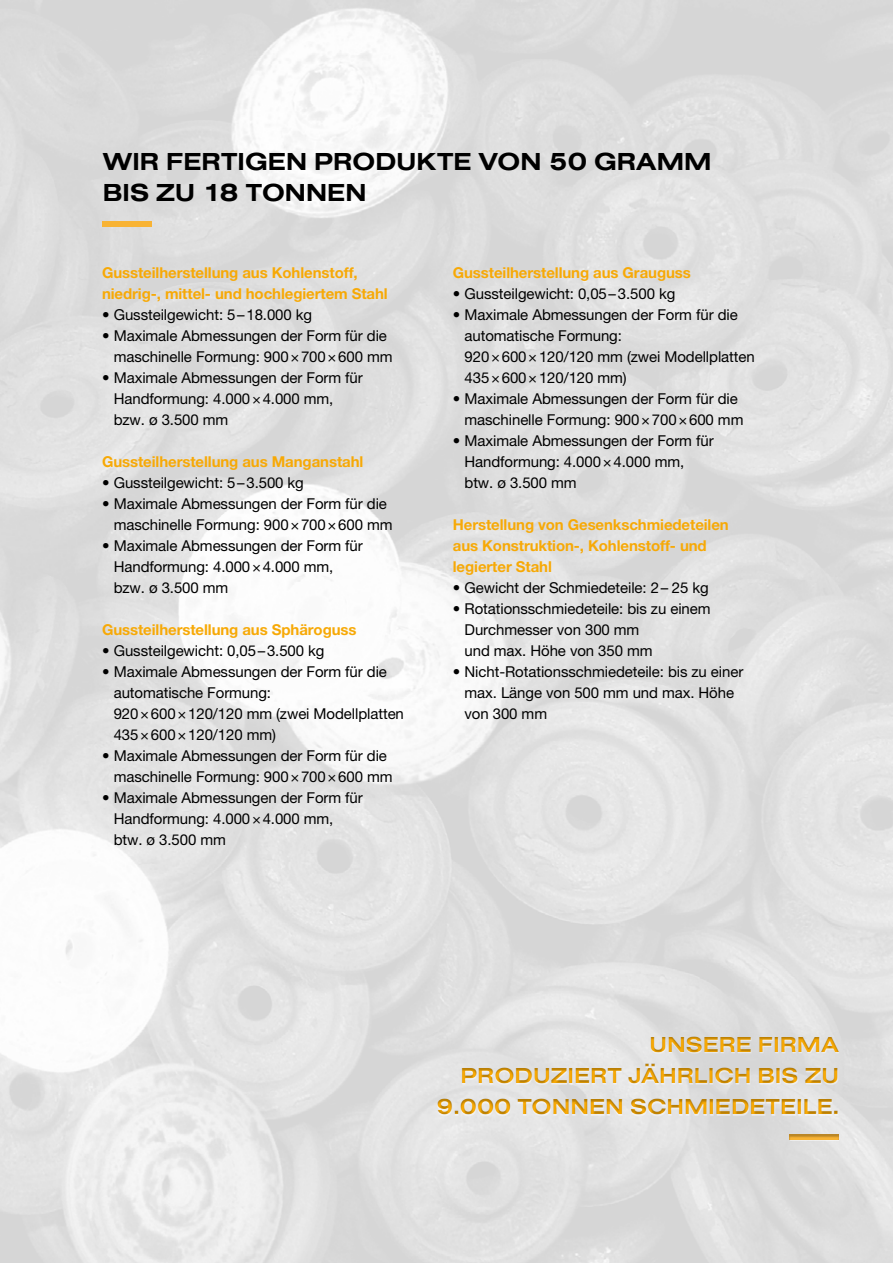
<style>
.page{position:relative;width:893px;height:1263px;background:#fff}
.page>*{position:absolute;margin:0;border:0;box-sizing:border-box;transform-origin:0 0}
.t1{font:25.5px/30.6px "Nimbus San DEE Bold Exte";letter-spacing:.005em;color:#000}
.t2{font:22.5px/31.2px "Nimbus San DEE Bold Exte";letter-spacing:.005em;color:#f7a906;text-align:right}
.t3{font:15px/21px "Helvetica Neue LT Pro";letter-spacing:-.005em;color:#000}
.t4{font:700 15px/21px "Helvetica Neue LT Pro";letter-spacing:-.005em;color:#f7a906}
</style>
<div class="page">
<img style="left:0;top:0;width:893px;height:1263px">
<div style="left:103px;top:221px;width:49px;height:5px;background:#f8b334"></div>
<div style="left:154px;top:1031px;width:714px;height:128px;background:#000;opacity:.25"></div>
<h1 class="t1" style="left:103px;top:147px;width:581px">WIR FERTIGEN PRODUKTE VON 50 GRAMM<br>BIS ZU 18 TONNEN</h1>
<p class="t4" style="left:102px;top:262px;width:287px">Gussteilherstellung aus Kohlenstoff, niedrig-, mittel- und hochlegiertem Stahl</p>
<p class="t3" style="left:102px;top:304px;width:212px">• Gussteilgewicht: 5–18.000 kg</p>
<p class="t3" style="left:114px;top:325px;width:280px;text-indent:-12px">• Maximale Abmessungen der Form für die maschinelle Formung: 900×700×600 mm</p>
<p class="t3" style="left:114px;top:367px;width:251px;text-indent:-12px">• Maximale Abmessungen der Form für<br>Handformung: 4.000×4.000 mm, bzw. ø 3.500 mm</p>
<p class="t4" style="left:102px;top:451px;width:263px">Gussteilherstellung aus Manganstahl</p>
<p class="t3" style="left:102px;top:472px;width:203px">• Gussteilgewicht: 5–3.500 kg</p>
<p class="t3" style="left:114px;top:493px;width:280px;text-indent:-12px">• Maximale Abmessungen der Form für die maschinelle Formung: 900×700×600 mm</p>
<p class="t3" style="left:114px;top:535px;width:251px;text-indent:-12px">• Maximale Abmessungen der Form für<br>Handformung: 4.000×4.000 mm, bzw. ø 3.500 mm</p>
<p class="t4" style="left:102px;top:619px;width:256px">Gussteilherstellung aus Sphäroguss</p>
<p class="t3" style="left:102px;top:640px;width:224px">• Gussteilgewicht: 0,05–3.500 kg</p>
<p class="t3" style="left:114px;top:661px;width:292px;text-indent:-12px">• Maximale Abmessungen der Form für die automatische Formung:<br>920×600×120/120 mm (zwei Modellplatten<br>435×600×120/120 mm)</p>
<p class="t3" style="left:114px;top:745px;width:280px;text-indent:-12px">• Maximale Abmessungen der Form für die maschinelle Formung: 900×700×600 mm</p>
<p class="t3" style="left:114px;top:787px;width:251px;text-indent:-12px">• Maximale Abmessungen der Form für<br>Handformung: 4.000×4.000 mm, btw. ø 3.500 mm</p>
<p class="t4" style="left:453px;top:262px;width:240px">Gussteilherstellung aus Grauguss</p>
<p class="t3" style="left:453px;top:283px;width:224px">• Gussteilgewicht: 0,05–3.500 kg</p>
<p class="t3" style="left:465px;top:304px;width:292px;text-indent:-12px">• Maximale Abmessungen der Form für die automatische Formung:<br>920×600×120/120 mm (zwei Modellplatten<br>435×600×120/120 mm)</p>
<p class="t3" style="left:465px;top:388px;width:280px;text-indent:-12px">• Maximale Abmessungen der Form für die maschinelle Formung: 900×700×600 mm</p>
<p class="t3" style="left:465px;top:430px;width:251px;text-indent:-12px">• Maximale Abmessungen der Form für<br>Handformung: 4.000×4.000 mm, btw. ø 3.500 mm</p>
<p class="t4" style="left:453px;top:514px;width:277px">Herstellung von Gesenkschmiedeteilen aus Konstruktion-, Kohlenstoff- und legierter Stahl</p>
<p class="t3" style="left:453px;top:577px;width:257px">• Gewicht der Schmiedeteile: 2– 25 kg</p>
<p class="t3" style="left:465px;top:598px;width:248px;text-indent:-12px">• Rotationsschmiedeteile: bis zu einem<br>Durchmesser von 300 mm<br>und max. Höhe von 350 mm</p>
<p class="t3" style="left:465px;top:661px;width:280px;text-indent:-12px">• Nicht-Rotationsschmiedeteile: bis zu einer max. Länge von 500 mm und max. Höhe von 300 mm</p>
<h2 class="t2" style="left:436px;top:1029px;width:404px">UNSERE FIRMA<br>PRODUZIERT JÄHRLICH BIS ZU<br>9.000 TONNEN SCHMIEDETEILE.</h2>
</div>
